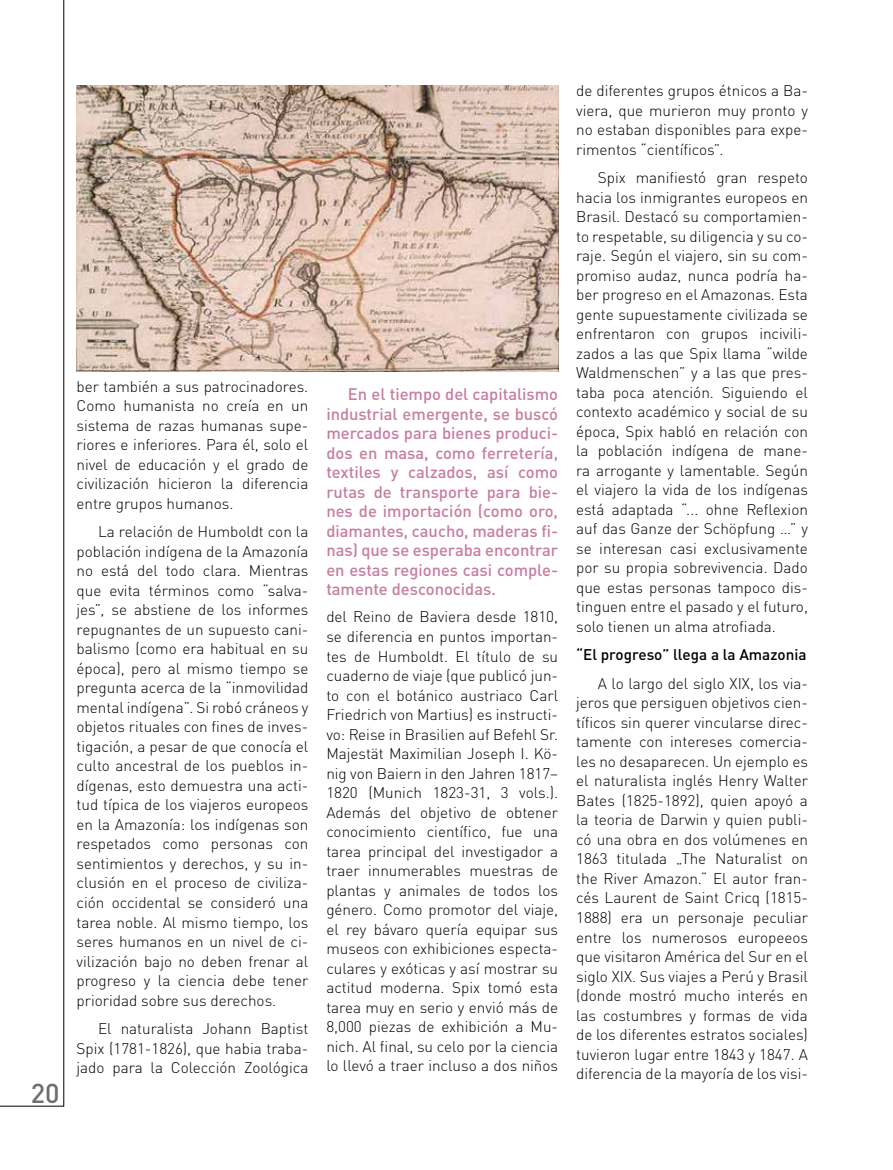
<style>
.page{position:relative;width:893px;height:1170px;background:#fff}
.page>*{position:absolute;margin:0;border:0;box-sizing:border-box;transform-origin:0 0}
.t1{font:500 27px "DIN Pro";color:#6d6e71}
.t2{font:500 16.5px/19.5px "DIN Pro";color:#c77da0;text-align:justify}
.t3{font:300 15.3px/19.5px "DIN Pro";color:#000;text-align:justify}
.t4{font:500 15.3px "DIN Pro";color:#000}
</style>
<div class="page">
<svg style="left:0;top:0;width:64px;height:1106px"></svg>
<img style="left:77px;top:85px;width:481px;height:286px">
<h1 class="t1" style="left:31px;top:1071px;width:30px">20</h1>
<p class="t3" style="left:77px;top:375px;width:233px">ber también a sus patrocinadores.<br>Como humanista no creía en un sistema de razas humanas supe&shy;riores e inferiores. Para él, solo el nivel de educación y el grado de civilización hicieron la diferencia entre grupos humanos.</p>
<p class="t3" style="left:77px;top:520px;width:233px;text-indent:22px">La relación de Humboldt con la población indígena de la Amazonía no está del todo clara. Mientras que evita términos como “salva&shy;jes”, se abstiene de los informes repugnantes de un supuesto cani&shy;balismo (como era habitual en su época), pero al mismo tiempo se pregunta acerca de la “inmovilidad mental indígena”. Si robó cráneos y objetos rituales con fines de inves&shy;tigación, a pesar de que conocía el culto ancestral de los pueblos in&shy;dígenas, esto demuestra una acti&shy;tud típica de los viajeros europeos en la Amazonía: los indígenas son respetados como personas con sentimientos y derechos, y su in&shy;clusión en el proceso de civiliza&shy;ción occidental se consideró una tarea noble. Al mismo tiempo, los seres humanos en un nivel de ci&shy;vilización bajo no deben frenar al progreso y la ciencia debe tener prioridad sobre sus derechos.</p>
<p class="t3" style="left:77px;top:1017px;width:233px;text-indent:22px">El naturalista Johann Baptist Spix (1781-1826), que habia traba&shy;jado para la Colección Zoológica</p>
<p class="t2" style="left:326px;top:382px;width:233px;text-indent:22px">En el tiempo del capitalismo industrial emergente, se buscó mercados para bienes produci&shy;dos en masa, como ferretería, textiles y calzados, así como rutas de transporte para bie&shy;nes de importación (como oro, diamantes, caucho, maderas fi&shy;nas) que se esperaba encontrar en estas regiones casi comple&shy;tamente desconocidas.</p>
<p class="t3" style="left:326px;top:606px;width:233px">del Reino de Baviera desde 1810, se diferencia en puntos importan&shy;tes de Humboldt. El título de su cuaderno de viaje (que publicó jun&shy;to con el botánico austriaco Carl Friedrich von Martius) es instructi&shy;vo: Reise in Brasilien auf Befehl Sr.<br>Majestät Maximilian Joseph I. Kö&shy;nig von Baiern in den Jahren 1817– 1820 (Munich 1823-31, 3 vols.).<br>Además del objetivo de obtener conocimiento científico, fue una tarea principal del investigador a traer innumerables muestras de plantas y animales de todos los género. Como promotor del viaje, el rey bávaro quería equipar sus museos con exhibiciones especta&shy;culares y exóticas y así mostrar su actitud moderna. Spix tomó esta tarea muy en serio y envió más de 8,000 piezas de exhibición a Mu&shy;nich. Al final, su celo por la ciencia lo llevó a traer incluso a dos niños</p>
<p class="t3" style="left:576px;top:79px;width:233px">de diferentes grupos étnicos a Ba&shy;viera, que murieron muy pronto y no estaban disponibles para expe&shy;rimentos “científicos”.</p>
<p class="t3" style="left:576px;top:166px;width:233px;text-indent:22px">Spix manifiestó gran respeto hacia los inmigrantes europeos en Brasil. Destacó su comportamien&shy;to respetable, su diligencia y su co&shy;raje. Según el viajero, sin su com&shy;promiso audaz, nunca podría ha&shy;ber progreso en el Amazonas. Esta gente supuestamente civilizada se enfrentaron con grupos incivili&shy;zados a las que Spix llama “wilde Waldmenschen” y a las que pres&shy;taba poca atención. Siguiendo el contexto académico y social de su época, Spix habló en relación con la población indígena de mane&shy;ra arrogante y lamentable. Según el viajero la vida de los indígenas está adaptada “... ohne Reflexion auf das Ganze der Schöpfung …” y se interesan casi exclusivamente por su propia sobrevivencia. Dado que estas personas tampoco dis&shy;tinguen entre el pasado y el futuro, solo tienen un alma atrofiada.</p>
<p class="t4" style="left:576px;top:642px;width:232px">“El progreso” llega a la Amazonia</p>
<p class="t3" style="left:576px;top:672px;width:233px;text-indent:22px">A lo largo del siglo XIX, los via&shy;jeros que persiguen objetivos cien&shy;tíficos sin querer vincularse direc&shy;tamente con intereses comercia&shy;les no desaparecen. Un ejemplo es el naturalista inglés Henry Walter Bates (1825-1892), quien apoyó a la teoria de Darwin y quien publi&shy;có una obra en dos volúmenes en 1863 titulada „The Naturalist on the River Amazon.“ El autor fran&shy;cés Laurent de Saint Cricq (1815- 1888) era un personaje peculiar entre los numerosos europeeos que visitaron América del Sur en el siglo XIX. Sus viajes a Perú y Brasil (donde mostró mucho interés en las costumbres y formas de vida de los diferentes estratos sociales) tuvieron lugar entre 1843 y 1847. A diferencia de la mayoría de los visi-</p>
</div>
